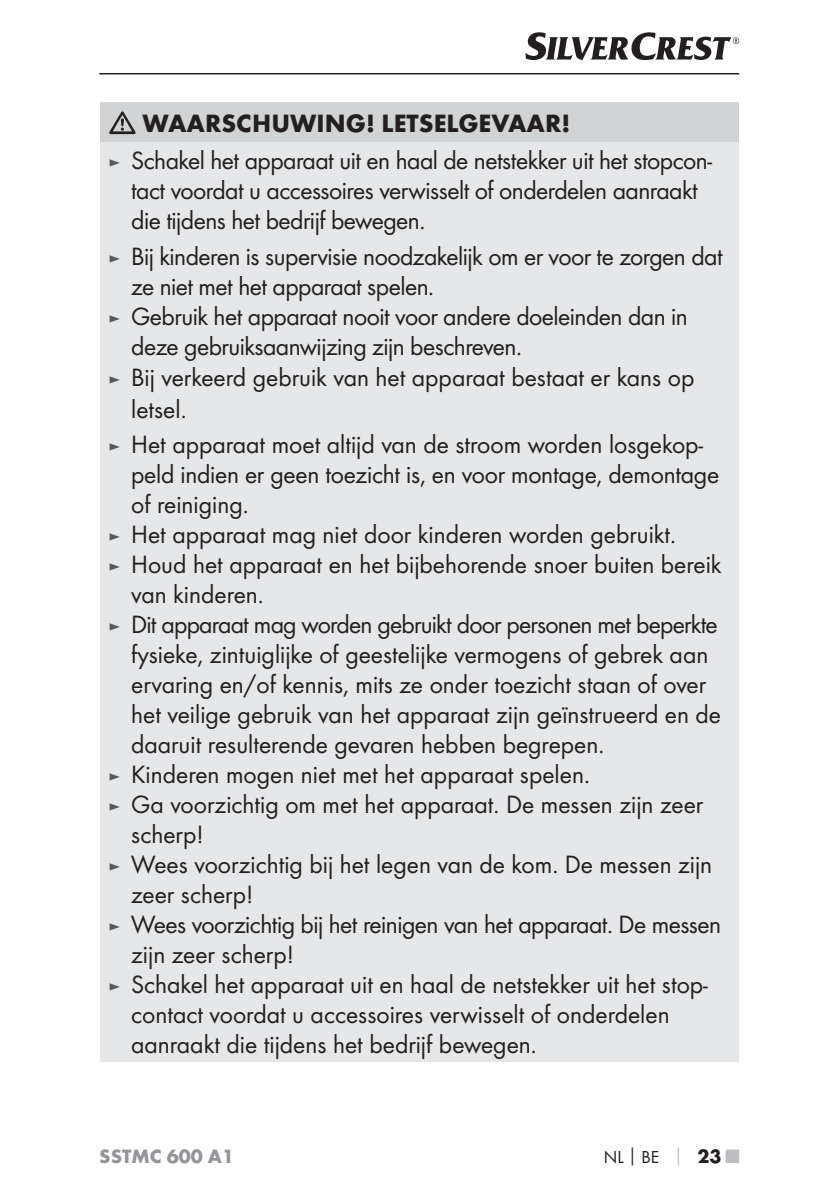
<style>
.page{position:relative;width:840px;height:1191px;background:#fff}
.page>*{position:absolute;margin:0;border:0;box-sizing:border-box;transform-origin:0 0}
.t1{font:26px "Futura Boo";color:#231f20}
.t2{font:26px/30px "Futura Boo";letter-spacing:-.02em;color:#231f20}
.t3{font:26px "Futura Boo";letter-spacing:-.03em;color:#231f20}
.t4{font:700 26px "Futura";color:#231f20}
.t5{font:700 20px "Futura";color:#939598}
.t6{font:18px "Futura Boo";color:#231f20}
.s1{font-size:18px;color:#58595b}
.s2{font-family:"Futura";font-weight:700}
.s3{font-family:"Futura";font-weight:700;color:#bbbdc0}
.s4{font-family:"Futura";font-weight:700;font-size:20px}
.s5{font-family:"Futura";font-weight:700;font-size:20px;color:#bbbdc0}
</style>
<div class="page">
<hr style="left:99px;top:73px;width:639px;height:1px;background:#231f20">
<svg style="left:525px;top:32px;width:213px;height:28px"></svg>
<div style="left:100px;top:102px;width:638px;height:40px;background:#d1d3d4"></div>
<div style="left:100px;top:142px;width:638px;height:919px;background:#e6e7e8"></div>
<svg style="left:109px;top:111px;width:26px;height:23px"></svg>
<p class="t4" style="left:142px;top:113px;width:429px">WAARSCHUWING! LETSELGEVAAR!</p>
<p class="t2" style="left:131px;top:147px;width:582px;text-indent:-23px"><span class="s1">►</span> Schakel het apparaat uit en haal de netstekker uit het stopcon&shy;tact voordat u accessoires verwisselt of onderdelen aanraakt die tijdens het bedrijf bewegen.</p>
<p class="t2" style="left:108px;top:243px;width:615px"><span class="s1">►</span> Bij kinderen is supervisie noodzakelijk om er voor te zorgen dat</p>
<p class="t2" style="left:131px;top:273px;width:304px">ze niet met het apparaat spelen.</p>
<p class="t2" style="left:108px;top:303px;width:580px"><span class="s1">►</span> Gebruik het apparaat nooit voor andere doeleinden dan in</p>
<p class="t2" style="left:131px;top:333px;width:392px">deze gebruiksaanwijzing zijn beschreven.</p>
<p class="t1" style="left:108px;top:366px;width:587px"><span class="s1">►</span> Bij verkeerd gebruik van het apparaat bestaat er kans op</p>
<p class="t1" style="left:131px;top:397px;width:57px">letsel.</p>
<p class="t1" style="left:108px;top:432px;width:596px"><span class="s1">►</span> Het apparaat moet altijd van de stroom worden losgekop-</p>
<p class="t1" style="left:131px;top:463px;width:589px">peld indien er geen toezicht is, en voor montage, demontage</p>
<p class="t1" style="left:131px;top:493px;width:119px">of reiniging.</p>
<p class="t1" style="left:108px;top:522px;width:569px"><span class="s1">►</span> Het apparaat mag niet door kinderen worden gebruikt.</p>
<p class="t1" style="left:108px;top:552px;width:614px"><span class="s1">►</span> Houd het apparaat en het bijbehorende snoer buiten bereik</p>
<p class="t1" style="left:131px;top:583px;width:134px">van kinderen.</p>
<p class="t3" style="left:108px;top:612px;width:610px"><span class="s1">►</span> Dit apparaat mag worden gebruikt door personen met beperkte</p>
<p class="t1" style="left:131px;top:643px;width:578px">fysieke, zintuiglijke of geestelijke vermogens of gebrek aan</p>
<p class="t1" style="left:131px;top:673px;width:576px">ervaring en/of kennis, mits ze onder toezicht staan of over</p>
<p class="t1" style="left:131px;top:703px;width:591px">het veilige gebruik van het apparaat zijn geïnstrueerd en de</p>
<p class="t1" style="left:131px;top:733px;width:474px">daaruit resulterende gevaren hebben begrepen.</p>
<p class="t1" style="left:108px;top:762px;width:482px"><span class="s1">►</span> Kinderen mogen niet met het apparaat spelen.</p>
<p class="t1" style="left:108px;top:792px;width:596px"><span class="s1">►</span> Ga voorzichtig om met het apparaat. De messen zijn zeer</p>
<p class="t1" style="left:131px;top:823px;width:74px">scherp!</p>
<p class="t1" style="left:108px;top:852px;width:605px"><span class="s1">►</span> Wees voorzichtig bij het legen van de kom. De messen zijn</p>
<p class="t1" style="left:131px;top:883px;width:124px">zeer scherp!</p>
<p class="t2" style="left:108px;top:911px;width:614px"><span class="s1">►</span> Wees voorzichtig bij het reinigen van het apparaat. De messen</p>
<p class="t1" style="left:131px;top:943px;width:164px">zijn zeer scherp!</p>
<p class="t1" style="left:108px;top:972px;width:600px"><span class="s1">►</span> Schakel het apparaat uit en haal de netstekker uit het stop-</p>
<p class="t1" style="left:131px;top:1002px;width:539px">contact voordat u accessoires verwisselt of onderdelen</p>
<p class="t1" style="left:131px;top:1033px;width:407px">aanraakt die tijdens het bedrijf bewegen.</p>
<p class="t5" style="left:99px;top:1148px;width:136px">SSTMC 600 A1</p>
<p class="t6" style="left:603px;top:1148px;width:137px">NL<span class="s2">│</span>BE <span class="s3">│</span> <span class="s4">23</span> <span class="s5">■</span></p>
</div>
